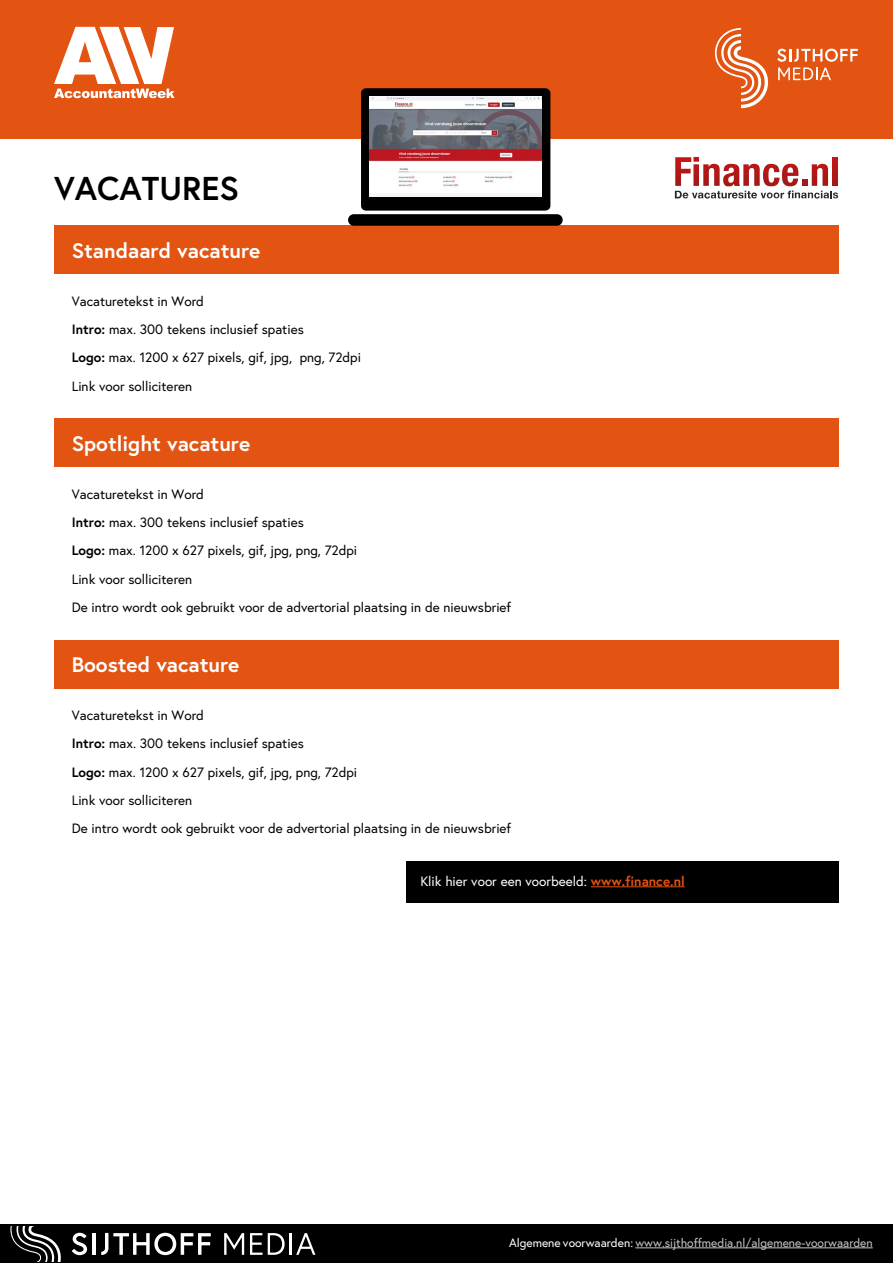
<style>
.page{position:relative;width:893px;height:1263px;background:#fff}
.page>*{position:absolute;margin:0;border:0;box-sizing:border-box;transform-origin:0 0}
.t1{font:700 33px "Europa";color:#000}
.t2{font:700 21px "Europa";color:#fff}
.t3{font:13.5px/28.2px "Europa";color:#000}
.t4{font:13.5px "Europa";color:#fff}
.t5{font:12px "Europa";color:#c6c6c6}
.s1{font-weight:700}
.s2{font-weight:700;color:#e35311}
.s3{color:#fff}
</style>
<div class="page">
<div style="left:0;top:0;width:893px;height:138px;background:#e35311"></div>
<svg style="left:715px;top:28px;width:53px;height:80px"></svg>
<svg style="left:777px;top:49px;width:81px;height:31px"></svg>
<div style="left:0;top:1225px;width:893px;height:38px;background:#000"></div>
<svg style="left:72px;top:1233px;width:15px;height:22px"></svg>
<hr style="left:92px;top:1233px;width:4px;height:22px;background:#fff">
<svg style="left:224px;top:1233px;width:20px;height:22px"></svg>
<svg style="left:250px;top:1233px;width:35px;height:22px"></svg>
<hr style="left:290px;top:1233px;width:2px;height:22px;background:#fff">
<svg style="left:296px;top:1233px;width:19px;height:22px"></svg>
<svg style="left:101px;top:1233px;width:110px;height:22px"></svg>
<svg style="left:10px;top:1226px;width:51px;height:36px"></svg>
<svg style="left:54px;top:27px;width:121px;height:71px"></svg>
<div style="left:54px;top:226px;width:785px;height:48px;background:#e35311"></div>
<div style="left:54px;top:419px;width:785px;height:48px;background:#e35311"></div>
<div style="left:54px;top:640px;width:785px;height:48px;background:#e35311"></div>
<div style="left:407px;top:861px;width:432px;height:41px;background:#000"></div>
<hr style="left:591px;top:886px;width:94px;height:1px;background:#e35311">
<svg style="left:675px;top:157px;width:163px;height:42px"></svg>
<svg style="left:361px;top:88px;width:189px;height:123px;background:#0c0a09"></svg>
<div style="left:348px;top:214px;width:215px;height:12px;background:#000;border-radius:6px"></div>
<img style="left:370px;top:96px;width:171px;height:101px">
<hr style="left:635px;top:1247px;width:238px;height:1px;background:#c6c6c6">
<h1 class="t1" style="left:54px;top:167px;width:187px">VACATURES</h1>
<h2 class="t2" style="left:72px;top:237px;width:190px">Standaard vacature</h2>
<p class="t3" style="left:72px;top:287px;width:291px">Vacaturetekst in Word<br><span class="s1">Intro:</span> max. 300 tekens inclusief spaties<br><span class="s1">Logo:</span> max. 1200 x 627 pixels, gif, jpg, png, 72dpi Link voor solliciteren</p>
<h2 class="t2" style="left:72px;top:430px;width:180px">Spotlight vacature</h2>
<p class="t3" style="left:72px;top:480px;width:441px">Vacaturetekst in Word<br><span class="s1">Intro:</span> max. 300 tekens inclusief spaties<br><span class="s1">Logo:</span> max. 1200 x 627 pixels, gif, jpg, png, 72dpi<br>Link voor solliciteren<br>De intro wordt ook gebruikt voor de advertorial plaatsing in de nieuwsbrief</p>
<h2 class="t2" style="left:72px;top:651px;width:169px">Boosted vacature</h2>
<p class="t3" style="left:72px;top:701px;width:441px">Vacaturetekst in Word<br><span class="s1">Intro:</span> max. 300 tekens inclusief spaties<br><span class="s1">Logo:</span> max. 1200 x 627 pixels, gif, jpg, png, 72dpi<br>Link voor solliciteren<br>De intro wordt ook gebruikt voor de advertorial plaatsing in de nieuwsbrief</p>
<p class="t4" style="left:420px;top:873px;width:266px">Klik hier voor een voorbeeld: <span class="s2">www.finance.nl</span></p>
<p class="t5" style="left:509px;top:1236px;width:365px"><span class="s3">Algemene voorwaarden:</span> www.sijthoffmedia.nl/algemene-voorwaarden</p>
</div>
